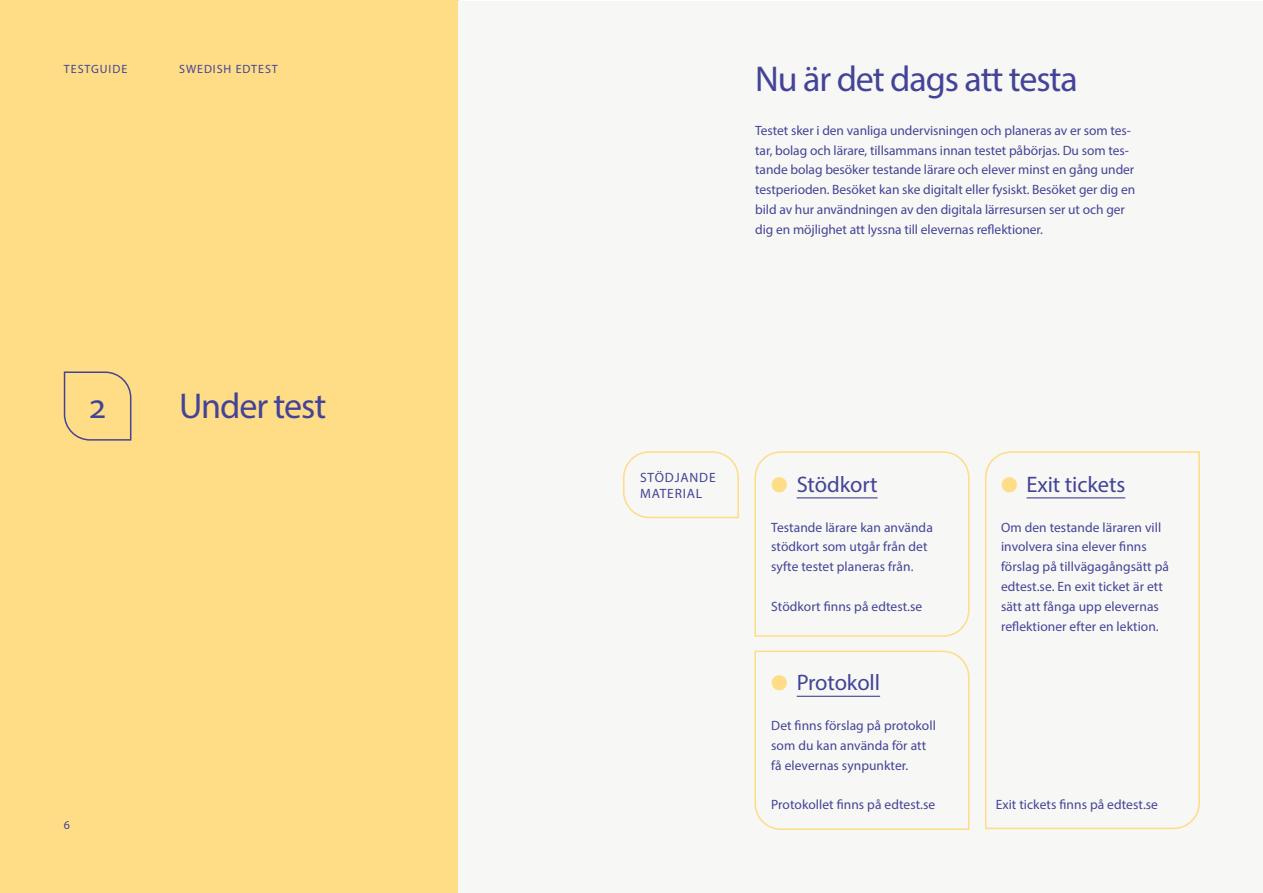
<style>
.page{position:relative;width:1263px;height:893px;background:#fff}
.page>*{position:absolute;margin:0;border:0;box-sizing:border-box;transform-origin:0 0}
.Kapitelrubrik{font:36px "Myriad Pro";letter-spacing:-.03em;color:#434497}
.t1{font:22.5px "Myriad Pro";letter-spacing:-.005em;color:#434497}
.Faktabrödtext{font:13.5px/19.8px "Myriad Pro";letter-spacing:.005em;color:#434497}
.Brödtext__första_sty{font:13.5px/19.8px "Myriad Pro";letter-spacing:-.005em;color:#434497}
.Rubrik___Stödjande_M{font:13.5px/16.5px "Myriad Pro";letter-spacing:.06em;color:#434497}
.t2{font:12px "Myriad Pro";letter-spacing:.08em;color:#434497}
.s1{color:#ffdc86}
</style>
<div class="page">
<div style="left:0;top:0;width:459px;height:893px;background:#ffdc86"></div>
<div style="left:459px;top:1px;width:804px;height:892px;background:#f7f7f5"></div>
<svg style="left:63px;top:371px;width:69px;height:70px"></svg>
<svg style="left:754px;top:451px;width:216px;height:186px"></svg>
<svg style="left:754px;top:650px;width:216px;height:180px"></svg>
<svg style="left:623px;top:451px;width:116px;height:68px"></svg>
<svg style="left:985px;top:451px;width:215px;height:379px"></svg>
<hr style="left:797px;top:497px;width:80px;height:1px;background:#434497">
<hr style="left:797px;top:696px;width:83px;height:1px;background:#434497">
<hr style="left:1026px;top:497px;width:99px;height:1px;background:#434497">
<p class="t2" style="left:64px;top:61px;width:65px">TESTGUIDE</p>
<p class="t2" style="left:179px;top:61px;width:100px">SWEDISH EDTEST</p>
<h1 class="Kapitelrubrik" style="left:88px;top:384px;width:21px">2</h1>
<h1 class="Kapitelrubrik" style="left:179px;top:384px;width:149px">Under test</h1>
<p class="t2" style="left:64px;top:818px;width:8px">6</p>
<p class="Kapitelrubrik" style="left:755px;top:57px;width:324px">Nu är det dags att testa</p>
<p class="Brödtext__första_sty" style="left:755px;top:120px;width:382px">Testet sker i den vanliga undervisningen och planeras av er som tes&shy;tar, bolag och lärare, tillsammans innan testet påbörjas. Du som tes&shy;tande bolag besöker testande lärare och elever minst en gång under testperioden. Besöket kan ske digitalt eller fysiskt. Besöket ger dig en bild av hur användningen av den digitala lärresursen ser ut och ger dig en möjlighet att lyssna till elevernas reflektioner.</p>
<p class="Rubrik___Stödjande_M" style="left:640px;top:469px;width:77px">STÖDJANDE<br>MATERIAL</p>
<p class="t1" style="left:771px;top:470px;width:108px"><span class="s1">●</span> Stödkort</p>
<p class="Faktabrödtext" style="left:771px;top:517px;width:163px">Testande lärare kan använda stödkort som utgår från det syfte testet planeras från.</p>
<p class="Faktabrödtext" style="left:771px;top:596px;width:153px">Stödkort finns på edtest.se</p>
<p class="t1" style="left:771px;top:669px;width:110px"><span class="s1">●</span> Protokoll</p>
<p class="Faktabrödtext" style="left:771px;top:715px;width:166px">Det finns förslag på protokoll som du kan använda för att få elevernas synpunkter.</p>
<p class="Faktabrödtext" style="left:771px;top:795px;width:166px">Protokollet finns på edtest.se</p>
<p class="t1" style="left:1001px;top:470px;width:126px"><span class="s1">●</span> Exit tickets</p>
<p class="Faktabrödtext" style="left:1001px;top:517px;width:169px">Om den testande läraren vill involvera sina elever finns förslag på tillvägagångsätt på edtest.se. En exit ticket är ett sätt att fånga upp elevernas reflektioner efter en lektion.</p>
<p class="Faktabrödtext" style="left:996px;top:795px;width:164px">Exit tickets finns på edtest.se</p>
</div>
